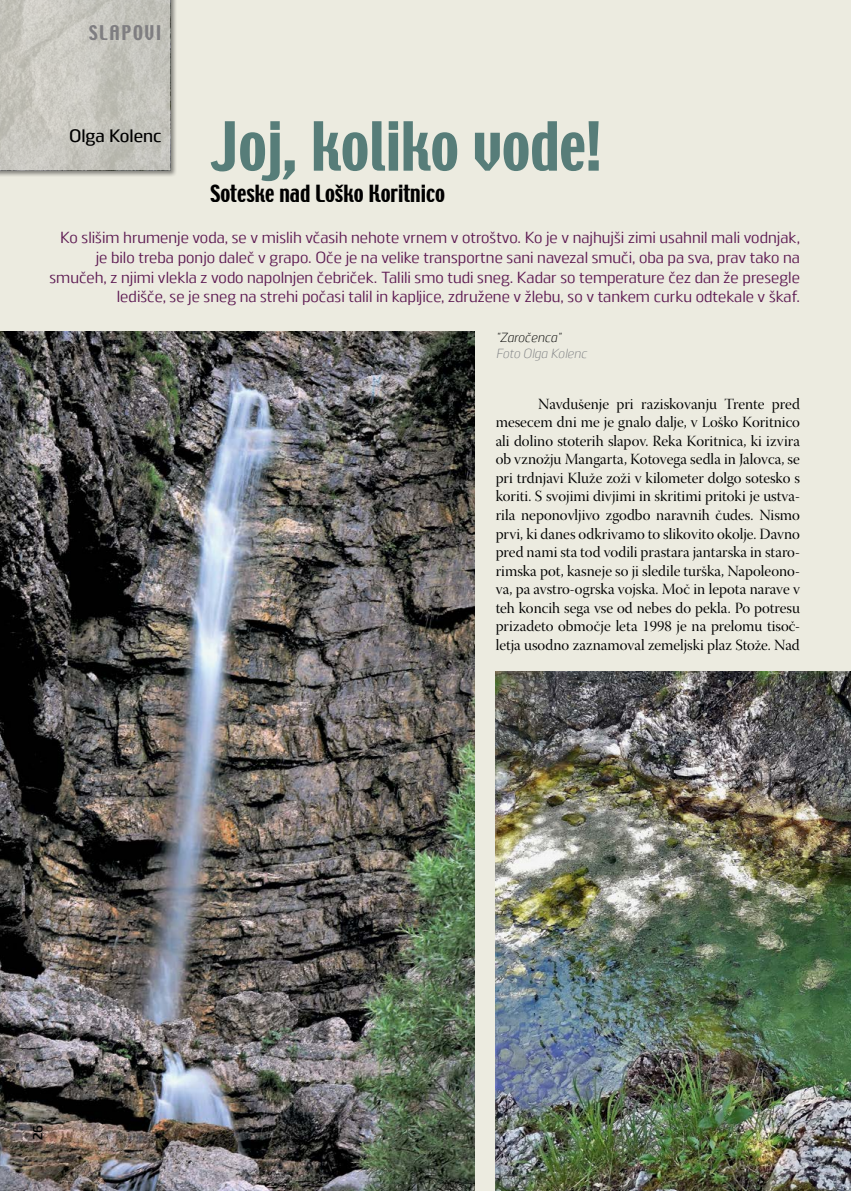
<style>
.page{position:relative;width:851px;height:1191px;background:#fff}
.page>*{position:absolute;margin:0;border:0;box-sizing:border-box;transform-origin:0 0}
.t1{font:60px "Techno";color:#5f888a}
.t2{font:21px "Techno";color:#000}
.t3{font:500 18px "Juhl";color:#000}
.t4{font:18px "Techno";letter-spacing:.095em;color:#7f7e81}
.t5{font:16.05px/19.5px "Juhl";color:#5d1a52;text-align:right}
.t6{font:15.45px/18.6px "Warnock Pro Disp";color:#000;text-align:justify}
.t7{font:700 13.5px "Juhl";color:#000}
.t8{font:italic 300 13.2px "Juhl";color:#808285}
.t9{font:italic 300 13.2px "Juhl";color:#000}
</style>
<div class="page">
<div style="left:0;top:0;width:850px;height:1191px;background:#ecebe0"></div>
<div style="left:0;top:0;width:177px;height:177px;background:#000;opacity:.5"></div>
<svg style="left:0;top:0;width:170px;height:170px;background:#c6c5be"></svg>
<img style="left:495px;top:671px;width:355px;height:520px">
<img style="left:0;top:332px;width:474px;height:859px">
<p class="t4" style="left:89px;top:21px;width:74px">SLAPOVI</p>
<p class="t3" style="left:69px;top:123px;width:94px">Olga Kolenc</p>
<h1 class="t1" style="left:210px;top:106px;width:392px">Joj, koliko vode!</h1>
<h2 class="t2" style="left:210px;top:179px;width:236px">Soteske nad Loško Koritnico</h2>
<p class="t5" style="left:49px;top:227px;width:751px">Ko slišim hrumenje voda, se v mislih včasih nehote vrnem v otroštvo. Ko je v najhujši zimi usahnil mali vodnjak, je bilo treba ponjo daleč v grapo. Oče je na velike transportne sani navezal smuči, oba pa sva, prav tako na smučeh, z njimi vlekla z vodo napolnjen čebriček. Talili smo tudi sneg. Kadar so temperature čez dan že presegle ledišče, se je sneg na strehi počasi talil in kapljice, združene v žlebu, so v tankem curku odtekale v škaf.</p>
<p class="t9" style="left:495px;top:327px;width:67px">"Zaročenca"</p>
<p class="t8" style="left:495px;top:344px;width:93px">Foto Olga Kolenc</p>
<p class="t7" style="left:28px;top:1140px;width:17px;rotate:-90deg">26</p>
<p class="t6" style="left:495px;top:396px;width:306px;text-indent:43px">Navdušenje pri raziskovanju Trente pred mesecem dni me je gnalo dalje, v Loško Koritnico ali dolino stoterih slapov. Reka Koritnica, ki izvira ob vznožju Mangarta, Kotovega sedla in Jalovca, se pri trdnjavi Kluže zoži v kilometer dolgo sotesko s koriti. S svojimi divjimi in skritimi pritoki je ustva&shy;rila neponovljivo zgodbo naravnih čudes. Nismo prvi, ki danes odkrivamo to slikovito okolje. Davno pred nami sta tod vodili prastara jantarska in staro&shy;rimska pot, kasneje so ji sledile turška, Napoleono&shy;va, pa avstro-ogrska vojska. Moč in lepota narave v teh koncih sega vse od nebes do pekla. Po potresu prizadeto območje leta 1998 je na prelomu tisoč&shy;letja usodno zaznamoval zemeljski plaz Stože. Nad</p>
</div>
